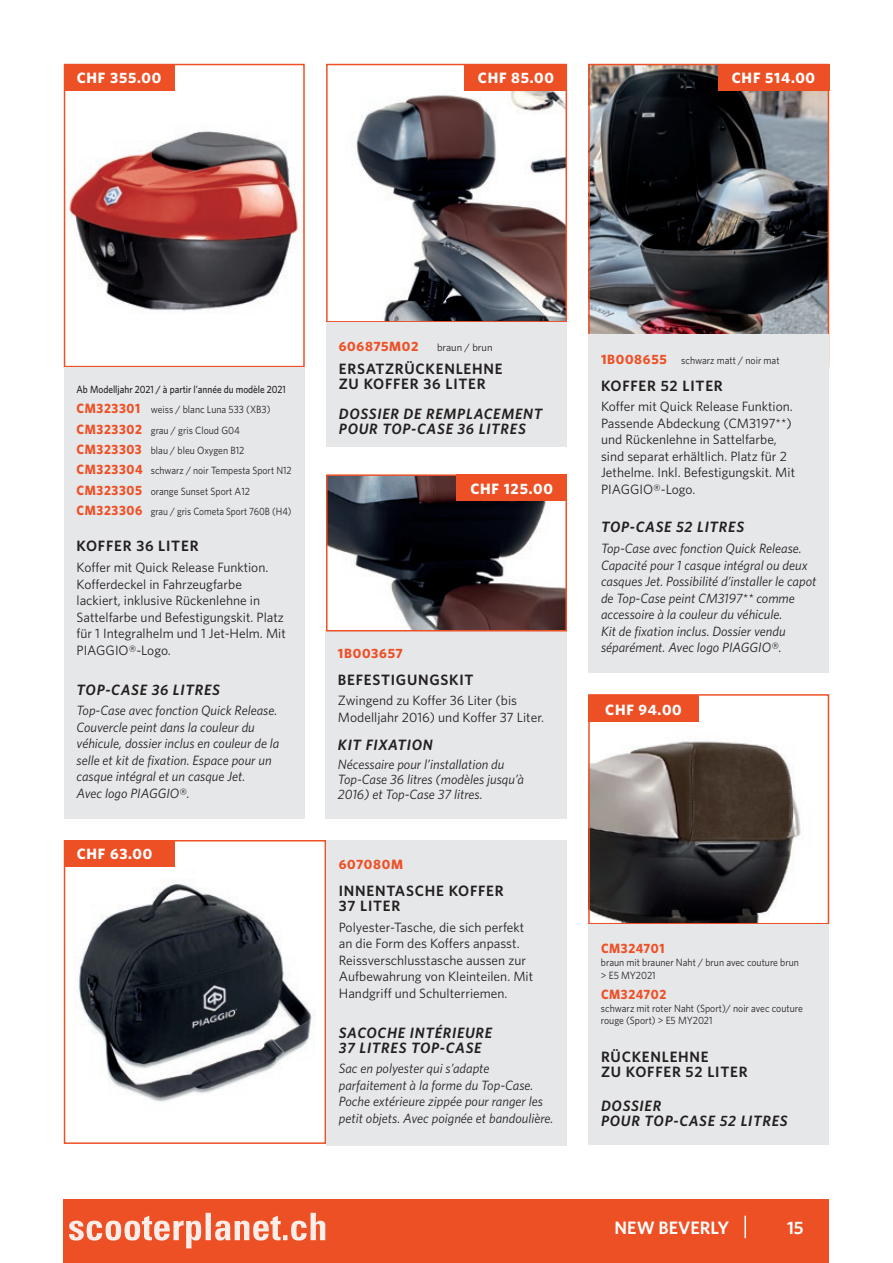
<style>
.page{position:relative;width:893px;height:1263px;background:#fff}
.page>*{position:absolute;margin:0;border:0;box-sizing:border-box;transform-origin:0 0}
.t1{font:600 18px "Whitney";color:#fff}
.t2{font:italic 600 15px/15px "Whitney";letter-spacing:.05em;color:#231f20}
.t3{font:600 15px/15px "Whitney";letter-spacing:.05em;color:#231f20}
.t4{font:700 15px "Whitney";letter-spacing:.05em;color:#fff}
.t5{font:italic 13.5px/16.5px "Whitney";color:#231f20}
.t6{font:13.5px/16.5px "Whitney";color:#231f20}
.t7{font:700 13.5px "Whitney";letter-spacing:.05em;color:#ee5026}
.t8{font:700 13.5px "Whitney";letter-spacing:.05em;color:#ee5026;scale:.93 1}
.t9{font:10.5px/20.4px "Whitney";color:#231f20;scale:.93 1}
.t10{font:10.5px "Whitney";color:#231f20}
.s1{font-weight:500}
.s2{font-weight:700;font-size:13.5px;color:#ee5026}
</style>
<div class="page">
<div style="left:64px;top:1199px;width:765px;height:64px;background:#ee5026"></div>
<hr style="left:744px;top:1216px;width:2px;height:21px;background:#fff">
<img style="left:67px;top:131px;width:232px;height:180px">
<div style="left:64px;top:64px;width:241px;height:303px;border:2px solid #ee5026"></div>
<img style="left:356px;top:67px;width:208px;height:253px">
<div style="left:326px;top:64px;width:241px;height:259px;border:2px solid #ee5026"></div>
<div style="left:64px;top:367px;width:241px;height:452px;background:#e6e7e9"></div>
<div style="left:325px;top:629px;width:242px;height:190px;background:#e6e7e9"></div>
<div style="left:326px;top:323px;width:241px;height:124px;background:#e6e7e9"></div>
<div style="left:64px;top:64px;width:110px;height:27px;background:#ee5026"></div>
<div style="left:465px;top:64px;width:102px;height:27px;background:#ee5026"></div>
<img style="left:329px;top:477px;width:235px;height:151px">
<div style="left:326px;top:474px;width:241px;height:157px;border:2px solid #ee5026"></div>
<img style="left:75px;top:881px;width:240px;height:221px">
<div style="left:64px;top:840px;width:262px;height:304px;border:2px solid #ee5026"></div>
<div style="left:326px;top:840px;width:241px;height:305px;background:#e6e7e9"></div>
<div style="left:64px;top:840px;width:110px;height:27px;background:#ee5026"></div>
<img style="left:591px;top:67px;width:235px;height:267px">
<div style="left:588px;top:64px;width:241px;height:303px;border:2px solid #ee5026"></div>
<div style="left:588px;top:334px;width:241px;height:339px;background:#e6e7e9"></div>
<div style="left:718px;top:64px;width:111px;height:27px;background:#ee5026"></div>
<img style="left:591px;top:741px;width:210px;height:180px">
<div style="left:588px;top:694px;width:241px;height:230px;border:2px solid #ee5026"></div>
<div style="left:588px;top:924px;width:241px;height:221px;background:#e6e7e9"></div>
<div style="left:588px;top:695px;width:111px;height:27px;background:#ee5026"></div>
<div style="left:456px;top:474px;width:111px;height:27px;background:#ee5026"></div>
<img style="left:69px;top:1212px;width:257px;height:37px">
<p class="t4" style="left:77px;top:68px;width:86px">CHF 355.00</p>
<p class="t4" style="left:478px;top:68px;width:78px">CHF 85.00</p>
<p class="t4" style="left:732px;top:68px;width:85px">CHF 514.00</p>
<p class="t9" style="left:77px;top:378px;width:233px"><span class="s1">Ab Modelljahr 2021 / à partir l’année du modèle 2021<br></span><span class="s2">CM323301</span> weiss / blanc Luna 533 (XB3)<br><span class="s2">CM323302</span> grau / gris Cloud G04<br><span class="s2">CM323303</span> blau / bleu Oxygen B12<br><span class="s2">CM323304</span> schwarz / noir Tempesta Sport N12<br><span class="s2">CM323305</span> orange Sunset Sport A12<br><span class="s2">CM323306</span> grau / gris Cometa Sport 760B (H4)</p>
<p class="t3" style="left:77px;top:538px;width:124px">KOFFER 36 LITER</p>
<p class="t6" style="left:77px;top:559px;width:211px">Koffer mit Quick Release Funktion.<br>Kofferdeckel in Fahrzeugfarbe lackiert, inklusive Rückenlehne in Sattelfarbe und Befestigungskit. Platz für 1 Integralhelm und 1 Jet-Helm. Mit PIAGGIO®-Logo.</p>
<p class="t2" style="left:77px;top:682px;width:145px">TOP-CASE 36 LITRES</p>
<p class="t5" style="left:77px;top:702px;width:204px">Top-Case avec fonction Quick Release.<br>Couvercle peint dans la couleur du véhicule, dossier inclus en couleur de la selle et kit de fixation. Espace pour un casque intégral et un casque Jet.<br>Avec logo PIAGGIO®.</p>
<p class="t4" style="left:77px;top:844px;width:77px">CHF 63.00</p>
<p class="t7" style="left:339px;top:338px;width:81px">606875M02</p>
<p class="t10" style="left:437px;top:341px;width:57px">braun / brun</p>
<p class="t3" style="left:339px;top:361px;width:165px">ERSATZRÜCKENLEHNE<br>ZU KOFFER 36 LITER</p>
<p class="t2" style="left:339px;top:406px;width:205px">DOSSIER DE REMPLACEMENT<br>POUR TOP-CASE 36 LITRES</p>
<p class="t4" style="left:470px;top:478px;width:84px">CHF 125.00</p>
<p class="t7" style="left:338px;top:644px;width:66px">1B003657</p>
<p class="t3" style="left:338px;top:672px;width:137px">BEFESTIGUNGSKIT</p>
<p class="t6" style="left:338px;top:692px;width:207px">Zwingend zu Koffer 36 Liter (bis<br>Modelljahr 2016) und Koffer 37 Liter.</p>
<p class="t2" style="left:338px;top:737px;width:96px">KIT FIXATION</p>
<p class="t5" style="left:338px;top:757px;width:188px;line-height:15px">Nécessaire pour l’installation du<br>Top-Case 36 litres (modèles jusqu’à<br>2016) et Top-Case 37 litres.</p>
<p class="t7" style="left:339px;top:855px;width:66px">607080M</p>
<p class="t3" style="left:339px;top:883px;width:166px">INNENTASCHE KOFFER<br>37 LITER</p>
<p class="t6" style="left:339px;top:918px;width:196px">Polyester-Tasche, die sich perfekt an die Form des Koffers anpasst.<br>Reissverschlusstasche aussen zur Aufbewahrung von Kleinteilen. Mit Handgriff und Schulterriemen.</p>
<p class="t2" style="left:339px;top:1025px;width:155px">SACOCHE INTÉRIEURE<br>37 LITRES TOP-CASE</p>
<p class="t5" style="left:339px;top:1060px;width:216px">Sac en polyester qui s’adapte parfaitement à la forme du Top-Case.<br>Poche extérieure zippée pour ranger les petit objets. Avec poignée et bandoulière.</p>
<p class="t9" style="left:601px;top:349px;width:194px"><span class="s2">1B008655</span> schwarz matt / noir mat</p>
<p class="t3" style="left:601px;top:378px;width:123px">KOFFER 52 LITER</p>
<p class="t6" style="left:601px;top:398px;width:196px">Koffer mit Quick Release Funktion.<br>Passende Abdeckung (CM3197**) und Rückenlehne in Sattelfarbe, sind separat erhältlich. Platz für 2<br>Jethelme. Inkl. Befestigungskit. Mit<br>PIAGGIO®-Logo.</p>
<p class="t2" style="left:601px;top:519px;width:145px">TOP-CASE 52 LITRES</p>
<p class="t5" style="left:601px;top:540px;width:217px">Top-Case avec fonction Quick Release.<br>Capacité pour 1 casque intégral ou deux casques Jet. Possibilité d’installer le capot de Top-Case peint CM3197** comme accessoire à la couleur du véhicule.<br>Kit de fixation inclus. Dossier vendu séparément. Avec logo PIAGGIO®.</p>
<p class="t4" style="left:605px;top:699px;width:78px">CHF 94.00</p>
<p class="t8" style="left:601px;top:939px;width:70px">CM324701</p>
<p class="t9" style="left:601px;top:956px;width:214px;line-height:12.6px">braun mit brauner Naht / brun avec couture brun &gt; E5 MY2021</p>
<p class="t8" style="left:601px;top:985px;width:72px">CM324702</p>
<p class="t9" style="left:601px;top:1002px;width:219px;line-height:12.6px">schwarz mit roter Naht (Sport)/ noir avec couture rouge (Sport) &gt; E5 MY2021</p>
<p class="t3" style="left:601px;top:1049px;width:148px">RÜCKENLEHNE<br>ZU KOFFER 52 LITER</p>
<p class="t2" style="left:601px;top:1098px;width:188px">DOSSIER<br>POUR TOP-CASE 52 LITRES</p>
<h1 class="t1" style="left:615px;top:1216px;width:116px">NEW BEVERLY</h1>
<h1 class="t1" style="left:787px;top:1216px;width:18px">15</h1>
</div>
